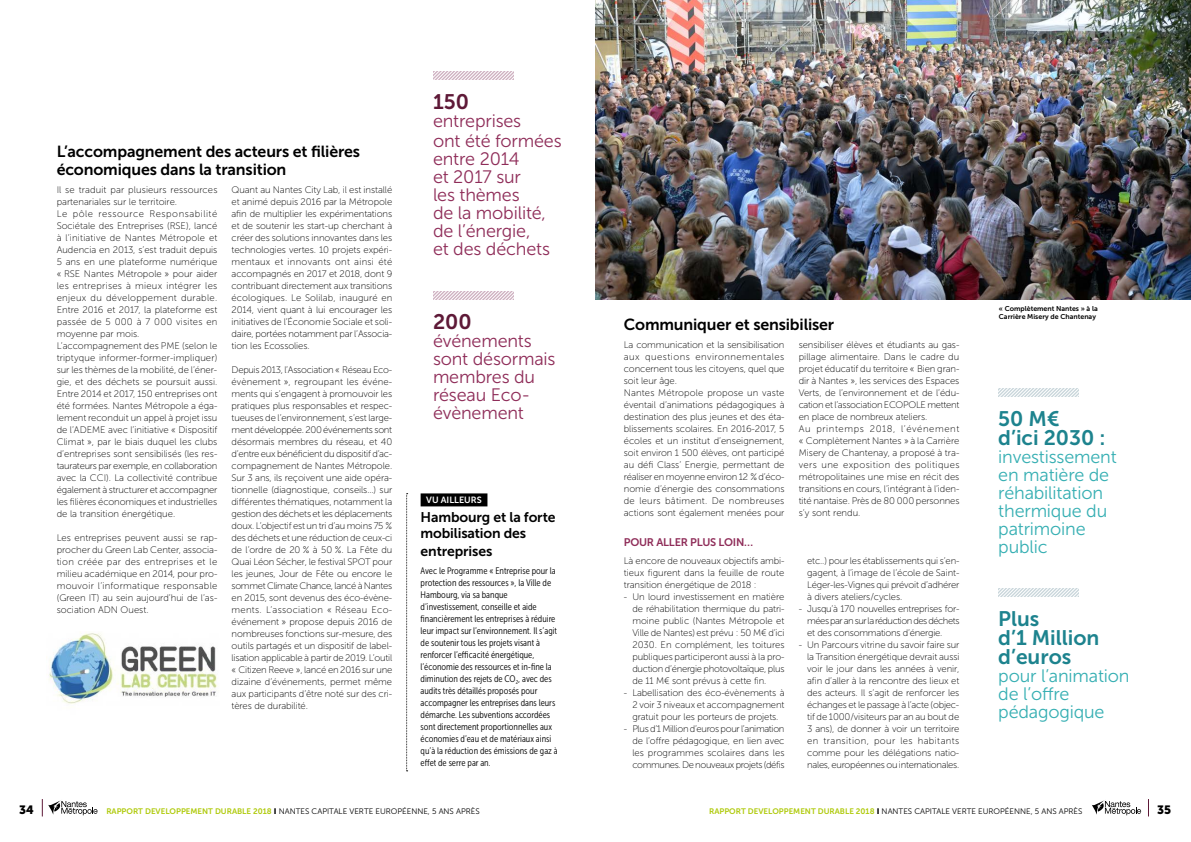
<style>
.page{position:relative;width:1191px;height:842px;background:#fff}
.page>*{position:absolute;margin:0;border:0;box-sizing:border-box;transform-origin:0 0}
.t1{font:21px/19px "Museo Sans 700";color:#1d838e}
.t2{font:21px "Museo Sans 700";color:#5e1937}
.t3{font:18px/18px "Museo Sans 300";letter-spacing:-.01em;color:#8f2d59}
.t4{font:18px/18px "Museo Sans 300";letter-spacing:-.01em;color:#36afb3}
.t5{font:16px/18px "Museo Sans 700";letter-spacing:-.01em;color:#000}
.t6{font:14px/16px "Museo Sans 700";letter-spacing:-.01em;color:#000}
.t7{font:12px "Museo Sans 900";color:#000}
.t8{font:11px "Museo Sans 700";letter-spacing:-.02em;color:#8f2d59}
.t9{font:9.5px/12px "Museo Sans 100";letter-spacing:-.005em;color:#000;text-align:justify}
.t10{font:9.5px/12px "Museo Sans Cond 300";color:#000}
.t11{font:9px "Museo Sans 700";color:#fff}
.t12{font:8px "Museo Sans 300";color:#000}
.t13{font:7px/8.4px "Museo Sans 700";color:#000}
.s1{font-family:"Museo Sans 700";color:#afca0b}
.s2{font-family:"Museo Sans 900"}
</style>
<div class="page">
<svg style="left:1092px;top:800px;width:49px;height:15px"></svg>
<svg style="left:42px;top:799px;width:56px;height:17px"></svg>
<svg style="left:1148px;top:799px;width:1px;height:17px"></svg>
<div style="left:420px;top:493px;width:67px;height:13px;background:#000"></div>
<svg style="left:406px;top:493px;width:2px;height:279px"></svg>
<img style="left:595px;top:0;width:596px;height:299px">
<svg style="left:998px;top:388px;width:81px;height:9px"></svg>
<svg style="left:998px;top:588px;width:81px;height:8px"></svg>
<img style="left:49px;top:633px;width:169px;height:71px">
<svg style="left:433px;top:71px;width:81px;height:8px"></svg>
<svg style="left:433px;top:291px;width:81px;height:8px"></svg>
<h3 class="t5" style="left:57px;top:142px;width:305px">L’accompagnement des acteurs et filières économiques dans la transition</h3>
<p class="t9" style="left:57px;top:184px;width:162px;text-align:left">Il se traduit par plusieurs ressources partenariales sur le territoire.<br>Le pôle ressource Responsabilité Sociétale des Entreprises (RSE), lancé à l’initiative de Nantes Métropole et Audencia en 2013, s’est traduit depuis 5 ans en une plateforme numérique « RSE Nantes Métropole » pour aider les entreprises à mieux intégrer les enjeux du développement durable.<br>Entre 2016 et 2017, la plateforme est passée de 5 000 à 7 000 visites en moyenne par mois.<br>L’accompagnement des PME (selon le triptyque informer-former-impliquer) sur les thèmes de la mobilité, de l’éner&shy;gie, et des déchets se poursuit aussi.<br>Entre 2014 et 2017, 150 entreprises ont été formées. Nantes Métropole a éga&shy;lement reconduit un appel à projet issu de l’ADEME avec l’initiative « Dispositif Climat », par le biais duquel les clubs d’entreprises sont sensibilisés (les res&shy;taurateurs par exemple, en collaboration avec la CCI). La collectivité contribue également à structurer et accompagner les filières économiques et industrielles de la transition énergétique.</p>
<p class="t9" style="left:57px;top:532px;width:162px">Les entreprises peuvent aussi se rap&shy;procher du Green Lab Center, associa&shy;tion créée par des entreprises et le milieu académique en 2014, pour pro&shy;mouvoir l’informatique responsable (Green IT) au sein aujourd’hui de l’as&shy;sociation ADN Ouest.</p>
<p class="t9" style="left:231px;top:184px;width:162px">Quant au Nantes City Lab, il est installé et animé depuis 2016 par la Métropole afin de multiplier les expérimentations et de soutenir les start-up cherchant à créer des solutions innovantes dans les technologies vertes. 10 projets expéri&shy;mentaux et innovants ont ainsi été accompagnés en 2017 et 2018, dont 9 contribuant directement aux transitions écologiques. Le Solilab, inauguré en 2014, vient quant à lui encourager les initiatives de l’Économie Sociale et soli&shy;daire, portées notamment par l’Associa&shy;tion les Ecossolies.</p>
<p class="t9" style="left:231px;top:364px;width:162px">Depuis 2013, l’Association « Réseau Eco&shy;évènement », regroupant les événe&shy;ments qui s’engagent à promouvoir les pratiques plus responsables et respec&shy;tueuses de l’environnement, s’est large&shy;ment développée. 200 événements sont désormais membres du réseau, et 40 d’entre eux bénéficient du dispositif d’ac&shy;compagnement de Nantes Métropole.<br>Sur 3 ans, ils reçoivent une aide opéra&shy;tionnelle (diagnostique, conseils…) sur différentes thématiques, notamment la gestion des déchets et les déplacements doux. L’objectif est un tri d’au moins 75 % des déchets et une réduction de ceux-ci de l’ordre de 20 % à 50 %. La Fête du Quai Léon Sécher, le festival SPOT pour les jeunes, Jour de Fête ou encore le sommet Climate Chance, lancé à Nantes en 2015, sont devenus des éco-évène&shy;ments. L’association « Réseau Eco&shy;événement » propose depuis 2016 de nombreuses fonctions sur-mesure, des outils partagés et un dispositif de label&shy;lisation applicable à partir de 2019. L’outil « Citizen Reeve », lancé en 2016 sur une dizaine d’événements, permet même aux participants d’être noté sur des cri&shy;tères de durabilité.</p>
<h1 class="t2" style="left:433px;top:90px;width:37px">150</h1>
<h2 class="t3" style="left:433px;top:110px;width:130px;line-height:20.8px">entreprises<br>ont été formées</h2>
<h2 class="t3" style="left:433px;top:150px;width:118px">entre 2014<br>et 2017 sur<br>les thèmes<br>de la mobilité, de l’énergie, et des déchets</h2>
<h1 class="t2" style="left:433px;top:310px;width:40px">200</h1>
<h2 class="t3" style="left:433px;top:332px;width:124px">événements sont désormais membres du réseau Eco&shy;évènement</h2>
<p class="t11" style="left:426px;top:495px;width:57px">VU AILLEURS</p>
<h3 class="t6" style="left:420px;top:510px;width:136px">Hambourg et la forte mobilisation des</h3>
<h3 class="t6" style="left:420px;top:544px;width:73px">entreprises</h3>
<p class="t10" style="left:420px;top:565px;width:139px">Avec le Programme « Entreprise pour la protection des ressources », la Ville de Hambourg, via sa banque d’investissement, conseille et aide financièrement les entreprises à réduire leur impact sur l’environnement. Il s’agit de soutenir tous les projets visant à renforcer l’efficacité énergétique, l’économie des ressources et in-fine la diminution des rejets de CO<sub>2</sub>, avec des audits très détaillés proposés pour accompagner les entreprises dans leurs démarche. Les subventions accordées sont directement proportionnelles aux économies d’eau et de matériaux ainsi qu’à la réduction des émissions de gaz à effet de serre par an.</p>
<h3 class="t5" style="left:624px;top:316px;width:212px">Communiquer et sensibiliser</h3>
<p class="t9" style="left:624px;top:339px;width:162px;text-align:left">La communication et la sensibilisation aux questions environnementales concernent tous les citoyens, quel que soit leur âge.<br>Nantes Métropole propose un vaste éventail d’animations pédagogiques à destination des plus jeunes et des éta&shy;blissements scolaires. En 2016-2017, 5 écoles et un institut d’enseignement, soit environ 1 500 élèves, ont participé au défi Class’ Energie, permettant de réaliser en moyenne environ 12 % d’éco&shy;nomie d’énergie des consommations de leurs bâtiment. De nombreuses actions sont également menées pour</p>
<p class="t9" style="left:798px;top:339px;width:162px;text-align:left">sensibiliser élèves et étudiants au gas&shy;pillage alimentaire. Dans le cadre du projet éducatif du territoire « Bien gran&shy;dir à Nantes », les services des Espaces Verts, de l’environnement et de l’édu&shy;cation et l’association ECOPOLE mettent en place de nombreux ateliers.<br>Au printemps 2018, l’événement « Complètement Nantes » à la Carrière Misery de Chantenay, a proposé à tra&shy;vers une exposition des politiques métropolitaines une mise en récit des transitions en cours, l’intégrant à l’iden&shy;tité nantaise. Près de 80 000 personnes s’y sont rendu.</p>
<p class="t8" style="left:624px;top:536px;width:131px">POUR ALLER PLUS LOIN…</p>
<p class="t9" style="left:624px;top:555px;width:162px">Là encore de nouveaux objectifs ambi&shy;tieux figurent dans la feuille de route transition énergétique de 2018 :</p>
<p class="t9" style="left:632px;top:591px;width:154px;text-indent:-9px">- Un lourd investissement en matière de réhabilitation thermique du patri&shy;moine public (Nantes Métropole et Ville de Nantes) est prévu : 50 M€ d’ici 2030. En complément, les toitures publiques participeront aussi à la pro&shy;duction d’énergie photovoltaïque, plus de 11 M€ sont prévus à cette fin.</p>
<p class="t9" style="left:632px;top:687px;width:154px;text-indent:-9px">- Labellisation des éco-évènements à 2 voir 3 niveaux et accompagnement gratuit pour les porteurs de projets.</p>
<p class="t9" style="left:632px;top:723px;width:154px;text-indent:-9px">- Plus d’1 Million d’euros pour l’animation de l’offre pédagogique, en lien avec les programmes scolaires dans les communes. De nouveaux projets (défis</p>
<p class="t9" style="left:807px;top:555px;width:154px">etc..) pour les établissements qui s’en&shy;gagent, à l’image de l’école de Saint-Léger-les-Vignes qui prévoit d’adhérer à divers ateliers/cycles.</p>
<p class="t9" style="left:807px;top:603px;width:154px;text-indent:-9px">- Jusqu’à 170 nouvelles entreprises for&shy;mées par an sur la réduction des déchets et des consommations d’énergie.</p>
<p class="t9" style="left:807px;top:639px;width:154px;text-indent:-9px">- Un Parcours vitrine du savoir faire sur la Transition énergétique devrait aussi voir le jour dans les années à venir, afin d’aller à la rencontre des lieux et des acteurs. Il s’agit de renforcer les échanges et le passage à l’acte (objec&shy;tif de 1000/visiteurs par an au bout de 3 ans), de donner à voir un territoire en transition, pour les habitants comme pour les délégations natio&shy;nales, européennes ou internationales.</p>
<p class="t13" style="left:999px;top:304px;width:100px">« Complètement Nantes » à la<br>Carrière Misery de Chantenay</p>
<h1 class="t1" style="left:998px;top:409px;width:109px">50 M€<br>d’ici 2030 :</h1>
<h2 class="t4" style="left:998px;top:448px;width:120px">investissement en matière de réhabilitation thermique du patrimoine public</h2>
<h1 class="t1" style="left:998px;top:609px;width:103px">Plus<br>d’1 Million d’euros</h1>
<h2 class="t4" style="left:998px;top:667px;width:133px">pour l’animation de l’offre pédagogique</h2>
<p class="t7" style="left:19px;top:803px;width:16px">34</p>
<p class="t12" style="left:106px;top:806px;width:375px"><span class="s1">RAPPORT DEVELOPPEMENT DURABLE 2018</span> <span class="s2">I</span> NANTES CAPITALE VERTE EUROPÉENNE, 5 ANS APRÈS</p>
<p class="t12" style="left:709px;top:806px;width:375px"><span class="s1">RAPPORT DEVELOPPEMENT DURABLE 2018</span> <span class="s2">I</span> NANTES CAPITALE VERTE EUROPÉENNE, 5 ANS APRÈS</p>
<p class="t7" style="left:1157px;top:803px;width:16px">35</p>
</div>
